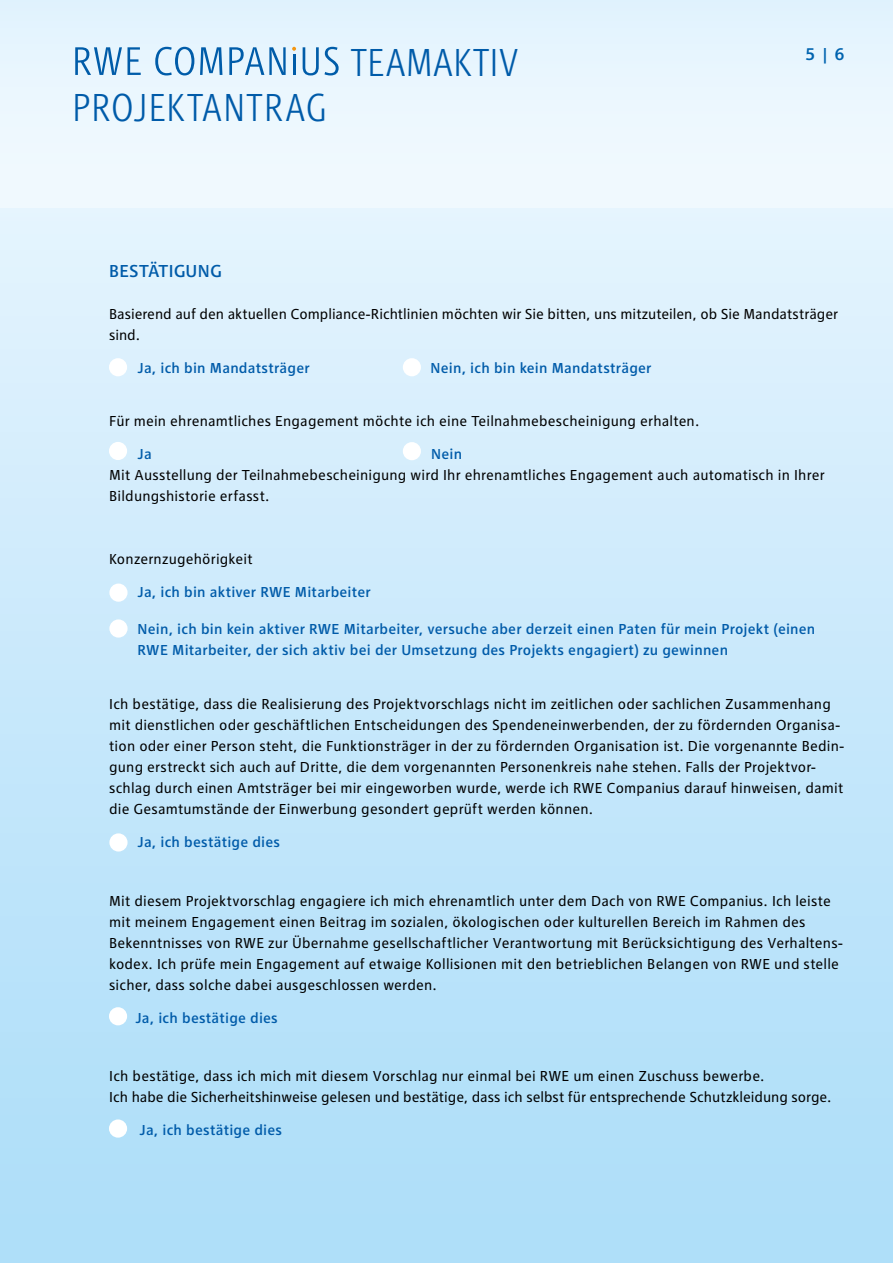
<style>
.page{position:relative;width:893px;height:1263px;background:#fff}
.page>*{position:absolute;margin:0;border:0;box-sizing:border-box;transform-origin:0 0}
.t1{font:300 condensed 40.5px "RWE Headline";letter-spacing:.015em;color:#005ba9}
.t2{font:500 18px "RWE Text";letter-spacing:.015em;color:#005ba9}
.t3{font:500 18px "RWE Text";color:#0063af}
.t4{font:15px/21px "RWE Text";letter-spacing:.015em;color:#000}
.t5{font:500 15px/21px "RWE Text";letter-spacing:.01em;color:#005ba9}
</style>
<div class="page">
<div style="left:0;top:0;width:893px;height:208px;background:#ecf7fe"></div>
<div style="left:0;top:208px;width:893px;height:1055px;background:linear-gradient(to bottom,#e3f3fe,#aaddf8)"></div>
<svg style="left:75px;top:47px;width:66px;height:28px"></svg>
<svg style="left:155px;top:47px;width:39px;height:28px"></svg>
<svg style="left:200px;top:47px;width:22px;height:28px"></svg>
<svg style="left:229px;top:47px;width:57px;height:28px"></svg>
<hr style="left:293px;top:55px;width:2px;height:20px;background:#005ca9">
<svg style="left:292px;top:47px;width:4px;height:4px"></svg>
<svg style="left:303px;top:47px;width:36px;height:28px"></svg>
<div style="left:109px;top:619px;width:19px;height:19px;background:#fff;border-radius:50%"></div>
<div style="left:109px;top:583px;width:19px;height:19px;background:#fff;border-radius:50%"></div>
<div style="left:109px;top:833px;width:19px;height:18px;background:#fff;border-radius:50%"></div>
<div style="left:109px;top:442px;width:18px;height:18px;background:#fff;border-radius:50%"></div>
<div style="left:109px;top:358px;width:18px;height:18px;background:#fff;border-radius:50%"></div>
<div style="left:403px;top:358px;width:18px;height:18px;background:#fff;border-radius:50%"></div>
<div style="left:403px;top:442px;width:18px;height:18px;background:#fff;border-radius:50%"></div>
<div style="left:109px;top:1007px;width:18px;height:18px;background:#fff;border-radius:50%"></div>
<div style="left:109px;top:1119px;width:18px;height:18px;background:#fff;border-radius:50%"></div>
<h1 class="t1" style="left:72px;top:85px;width:256px">PROJEKTANTRAG</h1>
<h1 class="t1" style="left:351px;top:40px;width:170px">TEAMAKTIV</h1>
<p class="t3" style="left:805px;top:43px;width:41px">5 | 6</p>
<p class="t2" style="left:109px;top:261px;width:114px">BESTÄTIGUNG</p>
<p class="t4" style="left:109px;top:304px;width:730px">Basierend auf den aktuellen Compliance-Richtlinien möchten wir Sie bitten, uns mitzuteilen, ob Sie Mandatsträger sind.</p>
<p class="t5" style="left:138px;top:358px;width:173px">Ja, ich bin Mandatsträger</p>
<p class="t5" style="left:431px;top:358px;width:222px">Nein, ich bin kein Mandatsträger</p>
<p class="t4" style="left:109px;top:410px;width:592px">Für mein ehrenamtliches Engagement möchte ich eine Teilnahmebescheinigung erhalten.</p>
<p class="t5" style="left:138px;top:443px;width:16px">Ja</p>
<p class="t5" style="left:431px;top:443px;width:32px">Nein</p>
<p class="t4" style="left:109px;top:464px;width:717px">Mit Ausstellung der Teilnahmebescheinigung wird Ihr ehrenamtliches Engagement auch automatisch in Ihrer<br>Bildungshistorie erfasst.</p>
<p class="t4" style="left:109px;top:548px;width:145px">Konzernzugehörigkeit</p>
<p class="t5" style="left:138px;top:581px;width:234px">Ja, ich bin aktiver RWE Mitarbeiter</p>
<p class="t5" style="left:138px;top:619px;width:679px">Nein, ich bin kein aktiver RWE Mitarbeiter, versuche aber derzeit einen Paten für mein Projekt (einen<br>RWE Mitarbeiter, der sich aktiv bei der Umsetzung des Projekts engagiert) zu gewinnen</p>
<p class="t4" style="left:109px;top:694px;width:736px">Ich bestätige, dass die Realisierung des Projektvorschlags nicht im zeitlichen oder sachlichen Zusammenhang mit dienstlichen oder geschäftlichen Entscheidungen des Spendeneinwerbenden, der zu fördernden Organisa&shy;tion oder einer Person steht, die Funktionsträger in der zu fördernden Organisation ist. Die vorgenannte Bedin&shy;gung erstreckt sich auch auf Dritte, die dem vorgenannten Personenkreis nahe stehen. Falls der Projektvor&shy;schlag durch einen Amtsträger bei mir eingeworben wurde, werde ich RWE Companius darauf hinweisen, damit die Gesamtumstände der Einwerbung gesondert geprüft werden können.</p>
<p class="t5" style="left:138px;top:832px;width:144px">Ja, ich bestätige dies</p>
<p class="t4" style="left:109px;top:890px;width:735px">Mit diesem Projektvorschlag engagiere ich mich ehrenamtlich unter dem Dach von RWE Companius. Ich leiste mit meinem Engagement einen Beitrag im sozialen, ökologischen oder kulturellen Bereich im Rahmen des Bekenntnisses von RWE zur Übernahme gesellschaftlicher Verantwortung mit Berücksichtigung des Verhaltens&shy;kodex. Ich prüfe mein Engagement auf etwaige Kollisionen mit den betrieblichen Belangen von RWE und stelle sicher, dass solche dabei ausgeschlossen werden.</p>
<p class="t5" style="left:135px;top:1007px;width:144px">Ja, ich bestätige dies</p>
<p class="t4" style="left:109px;top:1066px;width:724px">Ich bestätige, dass ich mich mit diesem Vorschlag nur einmal bei RWE um einen Zuschuss bewerbe.<br>Ich habe die Sicherheitshinweise gelesen und bestätige, dass ich selbst für entsprechende Schutzkleidung sorge.</p>
<p class="t5" style="left:140px;top:1120px;width:144px">Ja, ich bestätige dies</p>
</div>
